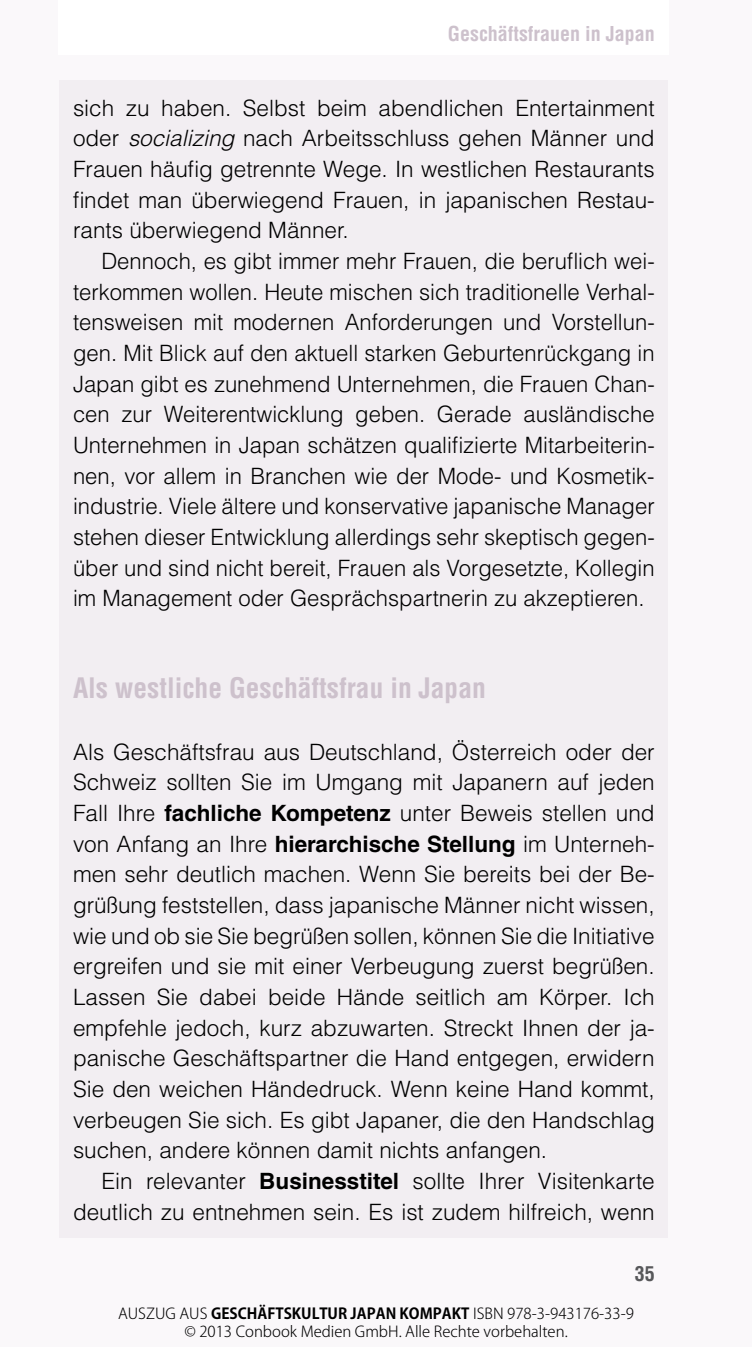
<style>
.page{position:relative;width:752px;height:1347px;background:#fff}
.page>*{position:absolute;margin:0;border:0;box-sizing:border-box;transform-origin:0 0}
.t1{font:700 condensed 27.5px "Helvetica LT Std";color:#cdc1cc}
.t2{font:300 22.5px/30.8px "Helvetica LT Std";color:#000;text-align:justify}
.t3{font:700 condensed 20px "Helvetica LT Std";color:#cdc1cc}
.t4{font:700 condensed 20px "Helvetica LT Std";color:#57585a}
.t5{font:300 15px/18px "Koz Go Pro";color:#000;text-align:center}
.s1{font-style:italic}
.s2{font-weight:700}
</style>
<div class="page">
<div style="left:0;top:0;width:751px;height:1346px;background:#faf8fa"></div>
<div style="left:59px;top:0;width:609px;height:55px;background:#fff"></div>
<div style="left:59px;top:80px;width:609px;height:1157px;background:#f2eef2"></div>
<p class="t3" style="left:447px;top:21px;width:208px">Geschäftsfrauen in Japan</p>
<p class="t2" style="left:73px;top:92px;width:583px">sich zu haben. Selbst beim abendlichen Entertainment oder <span class="s1">socializing</span> nach Arbeitsschluss gehen Männer und Frauen häufig getrennte Wege. In westlichen Restaurants findet man überwiegend Frauen, in japanischen Restau&shy;rants überwiegend Männer.</p>
<p class="t2" style="left:73px;top:245px;width:583px;text-indent:28px">Dennoch, es gibt immer mehr Frauen, die beruflich wei&shy;terkommen wollen. Heute mischen sich traditionelle Verhal&shy;tensweisen mit modernen Anforderungen und Vorstellun&shy;gen. Mit Blick auf den aktuell starken Geburtenrückgang in Japan gibt es zunehmend Unternehmen, die Frauen Chan&shy;cen zur Weiterentwicklung geben. Gerade ausländische Unternehmen in Japan schätzen qualifizierte Mitarbeiterin&shy;nen, vor allem in Branchen wie der Mode- und Kosmetik&shy;industrie. Viele ältere und konservative japanische Manager stehen dieser Entwicklung allerdings sehr skeptisch gegen&shy;über und sind nicht bereit, Frauen als Vorgesetzte, Kollegin im Management oder Gesprächspartnerin zu akzeptieren.</p>
<p class="t1" style="left:73px;top:671px;width:414px">Als westliche Geschäftsfrau in Japan</p>
<p class="t2" style="left:73px;top:736px;width:583px">Als Geschäftsfrau aus Deutschland, Österreich oder der Schweiz sollten Sie im Umgang mit Japanern auf jeden Fall Ihre <span class="s2">fachliche Kompetenz</span> unter Beweis stellen und von Anfang an Ihre <span class="s2">hierarchische Stellung</span> im Unterneh&shy;men sehr deutlich machen. Wenn Sie bereits bei der Be&shy;grüßung feststellen, dass japanische Männer nicht wissen, wie und ob sie Sie begrüßen sollen, können Sie die Initiative ergreifen und sie mit einer Verbeugung zuerst begrüßen.<br>Lassen Sie dabei beide Hände seitlich am Körper. Ich empfehle jedoch, kurz abzuwarten. Streckt Ihnen der ja&shy;panische Geschäftspartner die Hand entgegen, erwidern Sie den weichen Händedruck. Wenn keine Hand kommt, verbeugen Sie sich. Es gibt Japaner, die den Handschlag suchen, andere können damit nichts anfangen.</p>
<p class="t2" style="left:73px;top:1165px;width:583px;text-align:right">Ein relevanter <span class="s2">Businesstitel</span> sollte Ihrer Visitenkarte deutlich zu entnehmen sein. Es ist zudem hilfreich, wenn</p>
<p class="t4" style="left:634px;top:1261px;width:21px">35</p>
<p class="t5" style="left:118px;top:1304px;width:517px">AUSZUG AUS <span class="s2">GESCHÄFTSKULTUR JAPAN KOMPAKT</span> ISBN 978-3-943176-33-9 © 2013 Conbook Medien GmbH. Alle Rechte vorbehalten.</p>
</div>
